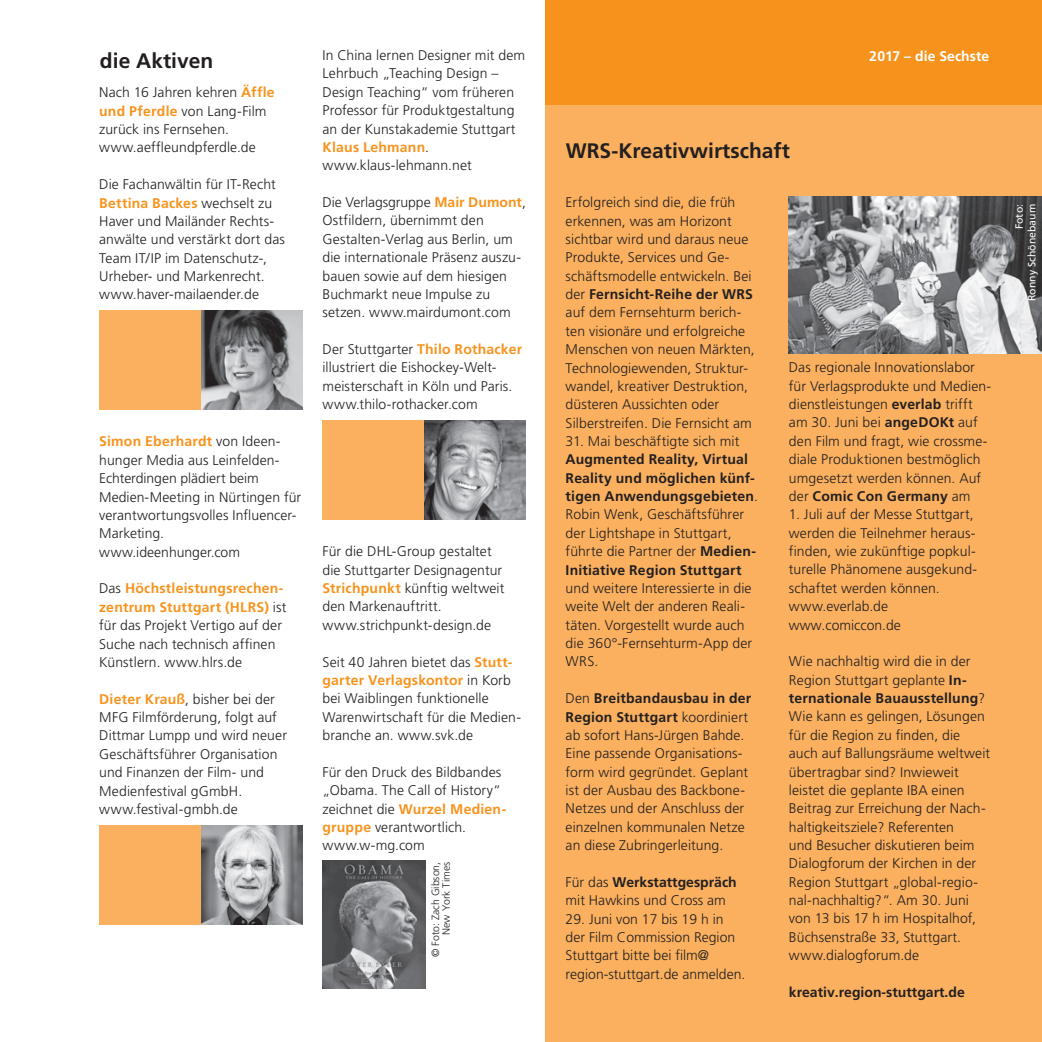
<style>
.page{position:relative;width:1042px;height:1042px;background:#fff}
.page>*{position:absolute;margin:0;border:0;box-sizing:border-box;transform-origin:0 0}
.t1{font:700 21px "Frutiger";color:#231f20}
.t2{font:300 14px/18.4px "Frutiger";letter-spacing:.005em;color:#231f20}
.t3{font:700 14px/18.4px "Frutiger";letter-spacing:.01em;color:#231f20}
.t4{font:700 14px "Frutiger";color:#fff}
.t5{font:300 10.5px/10.5px "Frutiger";color:#231f20;text-align:right}
.t6{font:10.5px/12.6px "Frutiger";color:#fff;text-align:right}
.s1{font-weight:700;color:#f7931d}
.s2{font-weight:700}
.s3{font-weight:300}
</style>
<div class="page">
<div style="left:546px;top:86px;width:496px;height:956px;background:#fab05f"></div>
<div style="left:546px;top:0;width:496px;height:105px;background:#f7931d"></div>
<img style="left:789px;top:197px;width:253px;height:156px">
<img style="left:201px;top:310px;width:102px;height:100px">
<div style="left:99px;top:310px;width:102px;height:100px;background:#fab05f"></div>
<img style="left:201px;top:825px;width:102px;height:99px">
<img style="left:322px;top:861px;width:103px;height:127px">
<div style="left:99px;top:825px;width:102px;height:99px;background:#fab05f"></div>
<img style="left:424px;top:420px;width:102px;height:99px">
<div style="left:322px;top:420px;width:102px;height:99px;background:#fab05f"></div>
<h1 class="t1" style="left:100px;top:48px;width:115px">die Aktiven</h1>
<p class="t2" style="left:99px;top:83px;width:177px">Nach 16 Jahren kehren <span class="s1">Äffle und Pferdle</span> von Lang-Film zurück ins Fernsehen. www.aeffleundpferdle.de</p>
<p class="t2" style="left:99px;top:175px;width:187px">Die Fachanwältin für IT-Recht<br><span class="s1">Bettina Backes</span> wechselt zu<br>Haver und Mailänder Rechts&shy;anwälte und verstärkt dort das<br>Team IT/IP im Datenschutz-,<br>Urheber- und Markenrecht. www.haver-mailaender.de</p>
<p class="t2" style="left:99px;top:432px;width:203px"><span class="s1">Simon Eberhardt</span> von Ideen&shy;hunger Media aus Leinfelden-<br>Echterdingen plädiert beim<br>Medien-Meeting in Nürtingen für verantwortungsvolles Influencer-<br>Marketing. www.ideenhunger.com</p>
<p class="t2" style="left:99px;top:579px;width:189px">Das <span class="s1">Höchstleistungsrechen&shy;zentrum Stuttgart (HLRS)</span> ist für das Projekt Vertigo auf der<br>Suche nach technisch affinen<br>Künstlern. www.hlrs.de</p>
<p class="t2" style="left:99px;top:690px;width:189px"><span class="s1">Dieter Krauß</span>, bisher bei der<br>MFG Filmförderung, folgt auf<br>Dittmar Lumpp und wird neuer<br>Geschäftsführer Organisation und Finanzen der Film- und<br>Medienfestival gGmbH. www.festival-gmbh.de</p>
<p class="t2" style="left:322px;top:46px;width:204px">In China lernen Designer mit dem<br>Lehrbuch „Teaching Design –<br>Design Teaching“ vom früheren<br>Professor für Produktgestaltung an der Kunstakademie Stuttgart<br><span class="s1">Klaus Lehmann</span>. www.klaus-lehmann.net</p>
<p class="t2" style="left:322px;top:193px;width:205px">Die Verlagsgruppe <span class="s1">Mair Dumont</span>,<br>Ostfildern, übernimmt den<br>Gestalten-Verlag aus Berlin, um die internationale Präsenz auszu&shy;bauen sowie auf dem hiesigen<br>Buchmarkt neue Impulse zu setzen. www.mairdumont.com</p>
<p class="t2" style="left:322px;top:340px;width:201px">Der Stuttgarter <span class="s1">Thilo Rothacker </span>illustriert die Eishockey-Welt&shy;meisterschaft in Köln und Paris. www.thilo-rothacker.com</p>
<p class="t2" style="left:322px;top:542px;width:183px">Für die DHL-Group gestaltet die Stuttgarter Designagentur<br><span class="s1">Strichpunkt</span> künftig weltweit den Markenauftritt. www.strichpunkt-design.de</p>
<p class="t2" style="left:322px;top:653px;width:200px">Seit 40 Jahren bietet das <span class="s1">Stutt&shy;garter Verlagskontor</span> in Korb bei Waiblingen funktionelle<br>Warenwirtschaft für die Medien&shy;branche an. www.svk.de</p>
<p class="t2" style="left:322px;top:763px;width:185px">Für den Druck des Bildbandes „Obama. The Call of History“ zeichnet die <span class="s1">Wurzel Medien&shy;gruppe</span> verantwortlich. www.w-mg.com</p>
<p class="t5" style="left:430px;top:957px;width:97px;rotate:-90deg">© Foto: Zach Gibson,<br>New York Times</p>
<p class="t4" style="left:869px;top:47px;width:121px">2017 – die Sechste</p>
<h1 class="t1" style="left:566px;top:138px;width:226px">WRS-Kreativwirtschaft</h1>
<p class="t2" style="left:566px;top:193px;width:190px">Erfolgreich sind die, die früh erkennen, was am Horizont sichtbar wird und daraus neue<br>Produkte, Services und Ge&shy;schäftsmodelle entwickeln. Bei der <span class="s2">Fernsicht-Reihe der WRS </span>auf dem Fernsehturm berich&shy;ten visionäre und erfolgreiche<br>Menschen von neuen Märkten,<br>Technologiewenden, Struktur&shy;wandel, kreativer Destruktion, düsteren Aussichten oder<br>Silberstreifen. Die Fernsicht am</p>
<p class="t2" style="left:566px;top:432px;width:175px">31. Mai beschäftigte sich mit</p>
<p class="t3" style="left:566px;top:450px;width:194px">Augmented Reality, Virtual<br>Reality und möglichen künf&shy;tigen Anwendungsgebieten<span class="s3">.<br>Robin Wenk, Geschäftsführer der Lightshape in Stuttgart, führte die Partner der</span> Medien-<br>Initiative Region Stuttgart</p>
<p class="t2" style="left:566px;top:579px;width:188px">und weitere Interessierte in die weite Welt der anderen Reali&shy;täten. Vorgestellt wurde auch die 360°-Fernsehturm-App der<br>WRS.</p>
<p class="t2" style="left:566px;top:689px;width:187px">Den <span class="s2">Breitbandausbau in der<br>Region Stuttgart</span> koordiniert ab sofort Hans-Jürgen Bahde.<br>Eine passende Organisations&shy;form wird gegründet. Geplant ist der Ausbau des Backbone-<br>Netzes und der Anschluss der einzelnen kommunalen Netze an diese Zubringerleitung.</p>
<p class="t2" style="left:566px;top:873px;width:173px">Für das <span class="s2">Werkstattgespräch </span>mit Hawkins und Cross am</p>
<p class="t2" style="left:566px;top:910px;width:181px">29. Juni von 17 bis 19 h in der Film Commission Region<br>Stuttgart bitte bei film@ region-stuttgart.de anmelden.</p>
<p class="t2" style="left:789px;top:358px;width:204px">Das regionale Innovationslabor für Verlagsprodukte und Medien&shy;dienstleistungen <span class="s2">everlab</span> trifft am 30. Juni bei <span class="s2">angeDOKt</span> auf den Film und fragt, wie crossme&shy;diale Produktionen bestmöglich umgesetzt werden können. Auf der <span class="s2">Comic Con Germany</span> am</p>
<p class="t2" style="left:789px;top:505px;width:190px">1. Juli auf der Messe Stuttgart, werden die Teilnehmer heraus&shy;finden, wie zukünftige popkul&shy;turelle Phänomene ausgekund&shy;schaftet werden können. www.everlab.de www.comiccon.de</p>
<p class="t2" style="left:789px;top:652px;width:203px">Wie nachhaltig wird die in der<br>Region Stuttgart geplante <span class="s2">In&shy;ternationale Bauausstellung</span>?<br>Wie kann es gelingen, Lösungen für die Region zu finden, die auch auf Ballungsräume weltweit übertragbar sind? Inwieweit leistet die geplante IBA einen<br>Beitrag zur Erreichung der Nach&shy;haltigkeitsziele? Referenten<br>und Besucher diskutieren beim<br>Dialogforum der Kirchen in der<br>Region Stuttgart „global-regio&shy;nal-nachhaltig?“. Am 30. Juni von 13 bis 17 h im Hospitalhof,<br>Büchsenstraße 33, Stuttgart. www.dialogforum.de</p>
<p class="t3" style="left:789px;top:983px;width:177px">kreativ.region-stuttgart.de</p>
<p class="t6" style="left:1013px;top:301px;width:98px;rotate:-90deg">Foto:<br>Ronny Schönebaum</p>
</div>
